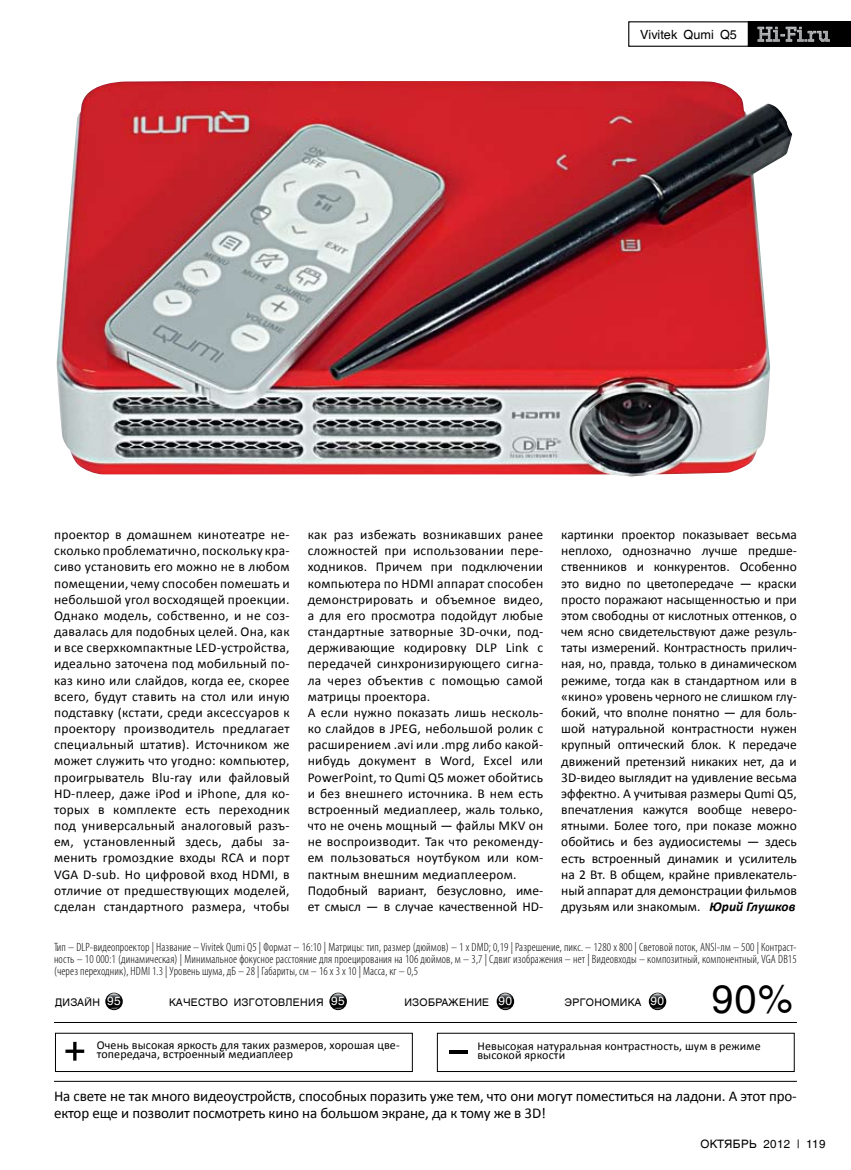
<style>
.page{position:relative;width:851px;height:1170px;background:#fff}
.page>*{position:absolute;margin:0;border:0;box-sizing:border-box;transform-origin:0 0}
.t1{font:39.6px "AG Helvetica";color:#000}
.t2{font:15px/17.2px "Calibri";letter-spacing:-.01em;color:#000}
.t3{font:13.5px/16.2px "Calibri";letter-spacing:.02em;color:#000;text-align:justify}
.t4{font:12.6px "AG Helvetica Cyr Roman";color:#000}
.t5{font:300 condensed 12px/12px "Myriad Pro";letter-spacing:.01em;color:#000;text-align:justify}
.t6{font:12px/9px "Calibri";letter-spacing:.01em;color:#000}
.t7{font:11.55px "AG Helvetica";letter-spacing:.03em;color:#000}
.t8{font:10.5px "AG Helvetica";letter-spacing:.03em;color:#000}
.s1{font-weight:700;font-style:italic}
.s2{font-size:11.85px;color:#fff}
</style>
<div class="page">
<div style="left:628px;top:21px;width:120px;height:26px;border:1px solid #000"></div>
<div style="left:748px;top:21px;width:102px;height:26px;background:#000"></div>
<svg style="left:757px;top:27px;width:72px;height:15px"></svg>
<hr style="left:54px;top:1080px;width:742px;height:1px;background:#000">
<hr style="left:54px;top:1021px;width:742px;height:1px;background:#000">
<svg style="left:65px;top:1041px;width:19px;height:19px"></svg>
<hr style="left:449px;top:1050px;width:19px;height:3px;background:#000">
<svg style="left:105px;top:992px;width:18px;height:18px"></svg>
<svg style="left:107px;top:993px;width:14px;height:16px"></svg>
<svg style="left:648px;top:992px;width:18px;height:18px"></svg>
<svg style="left:650px;top:993px;width:14px;height:16px"></svg>
<svg style="left:496px;top:992px;width:18px;height:18px"></svg>
<svg style="left:498px;top:993px;width:14px;height:16px"></svg>
<svg style="left:329px;top:992px;width:18px;height:18px"></svg>
<svg style="left:331px;top:993px;width:14px;height:16px"></svg>
<img style="left:56px;top:81px;width:736px;height:395px">
<p class="t4" style="left:640px;top:27px;width:98px">Vivitek Qumi Q5</p>
<p class="t3" style="left:54px;top:526px;width:237px">проектор в домашнем кинотеатре не&shy;сколько проблематично, поскольку кра&shy;сиво установить его можно не в любом помещении, чему способен помешать и небольшой угол восходящей проекции.<br>Однако модель, собственно, и не соз&shy;давалась для подобных целей. Она, как и все сверхкомпактные LED-устройства, идеально заточена под мобильный по&shy;каз кино или слайдов, когда ее, скорее всего, будут ставить на стол или иную подставку (кстати, среди аксессуаров к проектору производитель предлагает специальный штатив). Источником же может служить что угодно: компьютер, проигрыватель Blu-ray или файловый HD-плеер, даже iPod и iPhone, для ко&shy;торых в комплекте есть переходник под универсальный аналоговый разъ&shy;ем, установленный здесь, дабы за&shy;менить громоздкие входы RCA и порт VGA D-sub. Но цифровой вход HDMI, в отличие от предшествующих моделей, сделан стандартного размера, чтобы</p>
<p class="t3" style="left:307px;top:526px;width:237px;text-align:left">как раз избежать возникавших ранее сложностей при использовании пере&shy;ходников. Причем при подключении компьютера по HDMI аппарат способен демонстрировать и объемное видео, а для его просмотра подойдут любые стандартные затворные 3D-очки, под&shy;держивающие кодировку DLP Link с передачей синхронизирующего сигна&shy;ла через объектив с помощью самой матрицы проектора.<br>А если нужно показать лишь несколь&shy;ко слайдов в JPEG, небольшой ролик с расширением .avi или .mpg либо какой&shy;нибудь документ в Word, Excel или PowerPoint, то Qumi Q5 может обойтись и без внешнего источника. В нем есть встроенный медиаплеер, жаль только, что не очень мощный — файлы MKV он не воспроизводит. Так что рекоменду&shy;ем пользоваться ноутбуком или ком&shy;пактным внешним медиаплеером.<br>Подобный вариант, безусловно, име&shy;ет смысл — в случае качественной HD-</p>
<p class="t3" style="left:561px;top:526px;width:237px">картинки проектор показывает весьма неплохо, однозначно лучше предше&shy;ственников и конкурентов. Особенно это видно по цветопередаче — краски просто поражают насыщенностью и при этом свободны от кислотных оттенков, о чем ясно свидетельствуют даже резуль&shy;таты измерений. Контрастность прилич&shy;ная, но, правда, только в динамическом режиме, тогда как в стандартном или в «кино» уровень черного не слишком глу&shy;бокий, что вполне понятно — для боль&shy;шой натуральной контрастности нужен крупный оптический блок. К передаче движений претензий никаких нет, да и 3D-видео выглядит на удивление весьма эффектно. А учитывая размеры Qumi Q5, впечатления кажутся вообще неверо&shy;ятными. Более того, при показе можно обойтись и без аудиосистемы — здесь есть встроенный динамик и усилитель на 2 Вт. В общем, крайне привлекатель&shy;ный аппарат для демонстрации фильмов друзьям или знакомым. <span class="s1">Юрий Глушков</span></p>
<p class="t5" style="left:54px;top:941px;width:744px">Тип – DLP-видеопроектор | Название – Vivitek Qumi Q5 | Формат – 16:10 | Матрицы: тип, размер (дюймов) – 1 х DMD; 0,19 | Разрешение, пикс. – 1280 x 800 | Световой поток, ANSI-лм – 500 | Контраст&shy;ность – 10 000:1 (динамическая) | Минимальное фокусное расстояние для проецирования на 106 дюймов, м – 3,7 | Сдвиг изображения – нет | Видеовходы – композитный, компонентный, VGA DB15 (через переходник), HDMI 1.3 | Уровень шума, дБ – 28 | Габариты, см – 16 x 3 x 10 | Масса, кг – 0,5</p>
<p class="t8" style="left:55px;top:996px;width:67px">дизайн <span class="s2">95</span></p>
<p class="t8" style="left:169px;top:996px;width:177px">качество изготовлен ия <span class="s2">95</span></p>
<p class="t8" style="left:404px;top:996px;width:109px">изображен ие <span class="s2">90</span></p>
<p class="t8" style="left:564px;top:996px;width:101px">эргономика <span class="s2">90</span></p>
<h1 class="t1" style="left:711px;top:977px;width:83px">90%</h1>
<p class="t6" style="left:97px;top:1040px;width:304px">Очень высокая яркость для таких размеров, хорошая цве&shy;топередача, встроенный медиаплеер</p>
<p class="t6" style="left:477px;top:1041px;width:285px">Невысокая натуральная контрастность, шум в режиме высокой яркости</p>
<p class="t2" style="left:54px;top:1086px;width:744px">На свете не так много видеоустройств, способных поразить уже тем, что они могут поместиться на ладони. А этот про&shy;ектор еще и позволит посмотреть кино на большом экране, да к тому же в 3D!</p>
<p class="t7" style="left:700px;top:1137px;width:126px">октябрь 2012 | 119</p>
</div>
